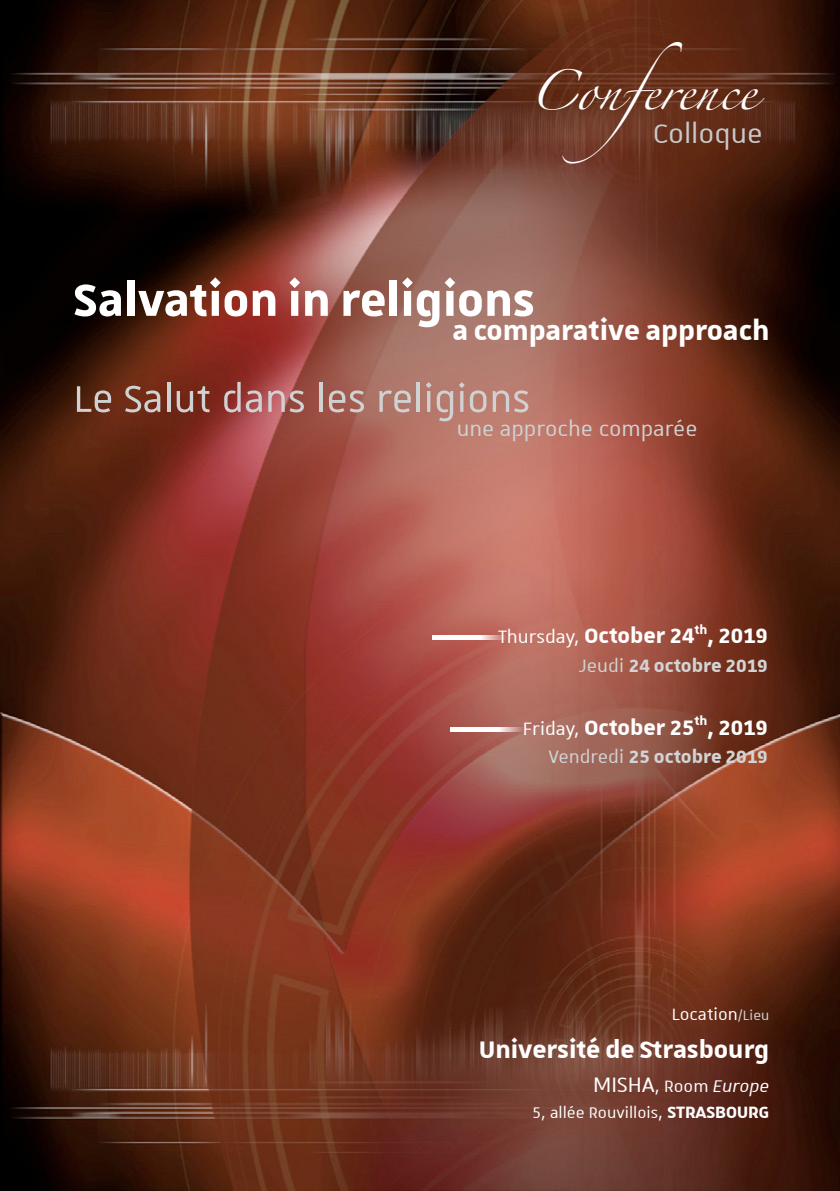
<style>
.page{position:relative;width:840px;height:1191px;background:#fff}
.page>*{position:absolute;margin:0;border:0;box-sizing:border-box;transform-origin:0 0}
.t1{font:700 60px "Unistra D";color:#fff}
.t2{font:50.4px "Unistra D";color:#cfd1d2}
.t3{font:700 36px "Unistra D";color:#fff}
.t4{font:36px "Zapfino";color:#fff}
.t5{font:36px "Unistra A";color:#c9cacc}
.t6{font:700 32px "Unistra A";color:#fff}
.t7{font:700 28px "Unistra A";color:#fff}
.t8{font:28px "Unistra D";color:#cfd1d2}
.t9{font:700 24px "Unistra A";color:#d1d3d4}
.t10{font:italic 22.6px "Unistra A";color:#fff}
.t11{font:22px "Unistra A";color:#fff}
.t12{font:20.6px "Unistra A";color:#fff}
.s1{font-weight:400;font-size:24px}
.s2{font-weight:400}
.s3{font-size:18px;color:#d1d3d4}
.s4{font-style:normal;font-size:28px}
.s5{font-style:normal;font-size:22px}
.s6{font-size:22px}
.s7{font-weight:700;font-size:22px}
</style>
<div class="page">
<img style="left:0;top:0;width:839px;height:1191px">
<svg style="left:431px;top:634px;width:80px;height:5px"></svg>
<svg style="left:450px;top:727px;width:79px;height:4px"></svg>
<p class="t4" style="left:528px;top:75px;width:228px">Conference</p>
<p class="t5" style="left:653px;top:115px;width:111px">Colloque</p>
<h1 class="t1" style="left:73px;top:266px;width:462px">Salvation in religions</h1>
<p class="t3" style="left:452px;top:310px;width:318px">a comparative approach</p>
<h2 class="t2" style="left:73px;top:372px;width:458px">Le Salut dans les religions</h2>
<p class="t8" style="left:456px;top:414px;width:242px">une approche comparée</p>
<p class="t7" style="left:497px;top:620px;width:271px"><span class="s1">Thursday,</span> October 24<sup>th</sup>, 2019</p>
<p class="t9" style="left:578px;top:652px;width:190px"><span class="s2">Jeudi</span> 24 octobre 2019</p>
<p class="t7" style="left:522px;top:711px;width:246px"><span class="s1">Friday,</span> October 25<sup>th</sup>, 2019</p>
<p class="t9" style="left:548px;top:743px;width:221px"><span class="s2">Vendredi</span> 25 octobre 2019</p>
<p class="t11" style="left:671px;top:1002px;width:99px">Location<span class="s3">/Lieu</span></p>
<p class="t6" style="left:479px;top:1031px;width:291px">Université de Strasbourg</p>
<p class="t10" style="left:593px;top:1074px;width:177px"><span class="s4">MISHA</span><span class="s5">, Room</span> Europe</p>
<p class="t12" style="left:532px;top:1102px;width:238px">5, allée Rouvillois<span class="s6">,</span> <span class="s7">STRASBOURG</span></p>
</div>
